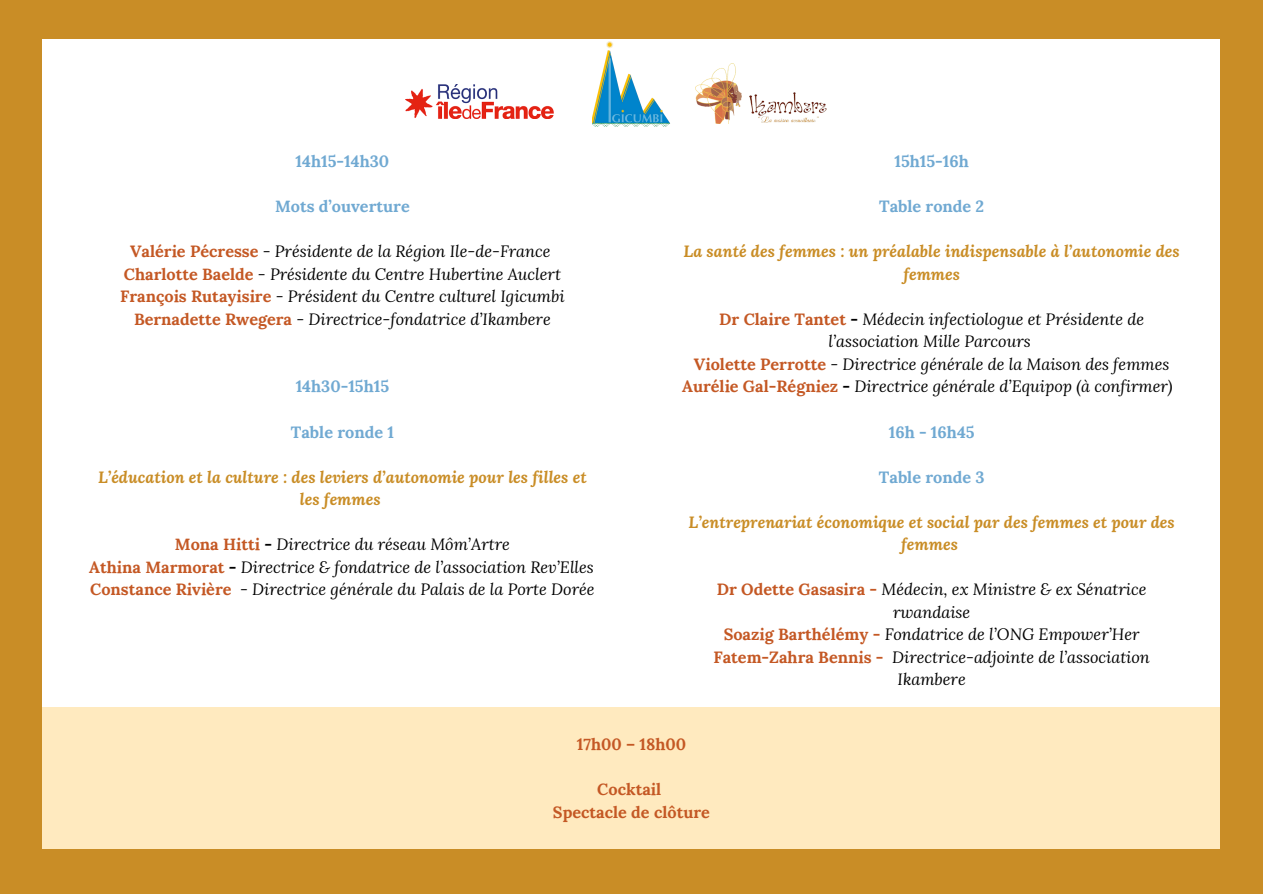
<style>
.page{position:relative;width:1263px;height:894px;background:#fff}
.page>*{position:absolute;margin:0;border:0;box-sizing:border-box;transform-origin:0 0}
.t1{font:italic 16.2px/22.5px "Lora";color:#000;text-align:center}
.t2{font:italic 700 16.2px/22.5px "Lora";color:#c98d26;text-align:center}
.t3{font:700 16.2px "Lora";color:#70a9d2}
.t4{font:700 16.2px/22.5px "Lora";color:#c45824;text-align:center}
.s1{font-weight:700;font-style:normal;color:#c45824}
.s2{font-weight:700}
.s3{font-weight:700;color:#c45824}
</style>
<div class="page">
<div style="left:0;top:0;width:1263px;height:893px;background:#c98d26"></div>
<div style="left:43px;top:40px;width:1177px;height:808px;background:#fff"></div>
<img style="left:592px;top:41px;width:78px;height:86px">
<div style="left:43px;top:707px;width:1177px;height:141px;background:#ffeabf"></div>
<img style="left:405px;top:85px;width:149px;height:33px">
<img style="left:695px;top:64px;width:47px;height:60px">
<img style="left:749px;top:92px;width:78px;height:30px">
<p class="t3" style="left:296px;top:151px;width:95px">14h15-14h30</p>
<p class="t3" style="left:275px;top:196px;width:136px">Mots d’ouverture</p>
<p class="t1" style="left:130px;top:240px;width:422px"><span class="s1">Valérie Pécresse</span> - Présidente de la Région Ile-de-France</p>
<p class="t1" style="left:124px;top:262px;width:438px"><span class="s1">Charlotte Baelde</span> - Présidente du Centre Hubertine Auclert</p>
<h1 class="t1" style="left:120px;top:285px;width:446px"><span class="s1">François Rutayisire</span> - Président du Centre culturel Igicumbi</h1>
<h1 class="t1" style="left:134px;top:307px;width:418px"><span class="s1">Bernadette Rwegera</span> - Directrice-fondatrice d’Ikambere</h1>
<p class="t3" style="left:296px;top:376px;width:95px">14h30-15h15</p>
<p class="t3" style="left:291px;top:421px;width:105px">Table ronde 1</p>
<p class="t2" style="left:98px;top:465px;width:490px">L’éducation et la culture : des leviers d’autonomie pour les filles et les femmes</p>
<p class="t1" style="left:175px;top:532px;width:336px"><span class="s1">Mona Hitti</span> <span class="s2">-</span> Directrice du réseau Môm’Artre</p>
<h1 class="t1" style="left:89px;top:555px;width:506px"><span class="s1">Athina Marmorat</span> <span class="s2">-</span> Directrice &amp; fondatrice de l’association Rev’Elles</h1>
<h1 class="t4" style="left:90px;top:577px;width:143px">Constance Rivière</h1>
<h1 class="t1" style="left:240px;top:577px;width:356px">- Directrice générale du Palais de la Porte Dorée</h1>
<p class="t3" style="left:894px;top:151px;width:76px">15h15-16h</p>
<p class="t3" style="left:879px;top:196px;width:107px">Table ronde 2</p>
<p class="t2" style="left:684px;top:240px;width:498px">La santé des femmes : un préalable indispensable à l’autonomie des femmes</p>
<h1 class="t1" style="left:719px;top:307px;width:426px"><span class="s1">Dr Claire Tantet</span> <span class="s2">-</span> Médecin infectiologue et Présidente de l’association Mille Parcours</h1>
<h1 class="t1" style="left:694px;top:352px;width:477px"><span class="s1">Violette Perrotte</span> - Directrice générale de la Maison des femmes</h1>
<h1 class="t1" style="left:682px;top:375px;width:492px"><span class="s1">Aurélie Gal-Régniez</span> <span class="s2">-</span> Directrice générale d’Equipop (à confirmer)</h1>
<p class="t3" style="left:889px;top:421px;width:87px">16h - 16h45</p>
<p class="t3" style="left:879px;top:466px;width:107px">Table ronde 3</p>
<p class="t2" style="left:689px;top:510px;width:488px">L’entreprenariat économique et social par des femmes et pour des femmes</p>
<h1 class="t1" style="left:717px;top:577px;width:431px"><span class="s1">Dr Odette Gasasira</span> <span class="s3">-</span> Médecin, ex Ministre &amp; ex Sénatrice rwandaise</h1>
<h1 class="t1" style="left:724px;top:622px;width:417px"><span class="s1">Soazig Barthélémy</span> <span class="s3">-</span> Fondatrice de l’ONG Empower’Her</h1>
<h1 class="t1" style="left:713px;top:645px;width:438px"><span class="s1">Fatem-Zahra Bennis -</span> Directrice-adjointe de l’association</h1>
<p class="t1" style="left:898px;top:667px;width:70px">Ikambere</p>
<p class="t4" style="left:577px;top:732px;width:111px">17h00 – 18h00</p>
<p class="t4" style="left:553px;top:777px;width:158px">Cocktail<br>Spectacle de clôture</p>
</div>
